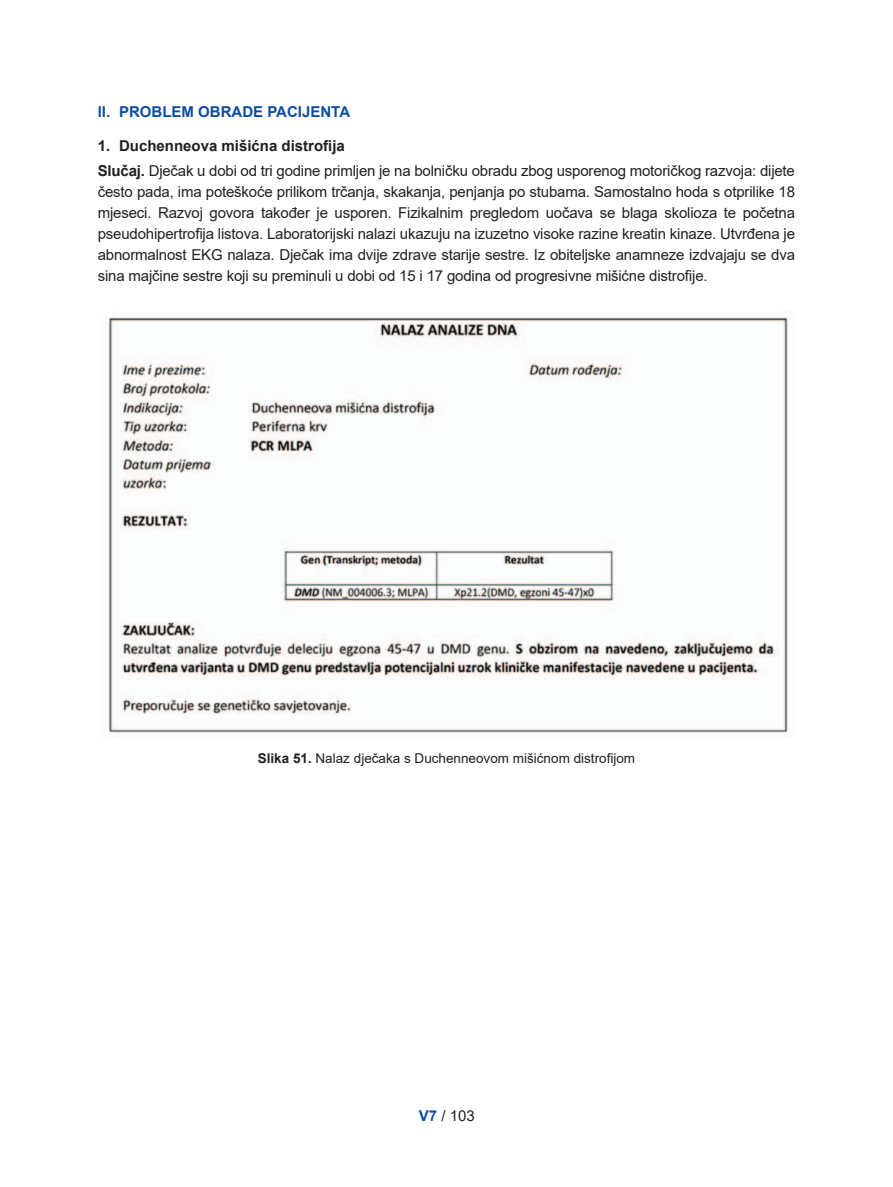
<style>
.page{position:relative;width:893px;height:1187px;background:#fff}
.page>*{position:absolute;margin:0;border:0;box-sizing:border-box;transform-origin:0 0}
.t1{font:15px/21px "Arial";letter-spacing:-.01em;color:#231f20}
.t2{font:700 15px "Arial";color:#0d4da1}
.t3{font:13.5px "Arial";color:#231f20}
.s1{font-weight:700}
.s2{font-weight:700;color:#0d4da1}
</style>
<div class="page">
<img style="left:108px;top:311px;width:682px;height:426px">
<p class="t2" style="left:98px;top:101px;width:254px">II. PROBLEM OBRADE PACIJENTA</p>
<p class="t1" style="left:98px;top:133px;width:699px;line-height:25.2px"><span class="s1">1. Duchenneova mišićna distrofija<br>Slučaj.</span> Dječak u dobi od tri godine primljen je na bolničku obradu zbog usporenog motoričkog razvoja: dijete</p>
<p class="t1" style="left:98px;top:181px;width:699px;text-align:justify">često pada, ima poteškoće prilikom trčanja, skakanja, penjanja po stubama. Samostalno hoda s otprilike 18 mjeseci. Razvoj govora također je usporen. Fizikalnim pregledom uočava se blaga skolioza te početna pseudohipertrofija listova. Laboratorijski nalazi ukazuju na izuzetno visoke razine kreatin kinaze. Utvrđena je abnormalnost EKG nalaza. Dječak ima dvije zdrave starije sestre. Iz obiteljske anamneze izdvajaju se dva sina majčine sestre koji su preminuli u dobi od 15 i 17 godina od progresivne mišićne distrofije.</p>
<p class="t3" style="left:258px;top:748px;width:379px"><span class="s1">Slika 51.</span> Nalaz dječaka s Duchenneovom mišićnom distrofijom</p>
<p class="t1" style="left:419px;top:1105px;width:57px"><span class="s2">V7</span> / 103</p>
</div>
